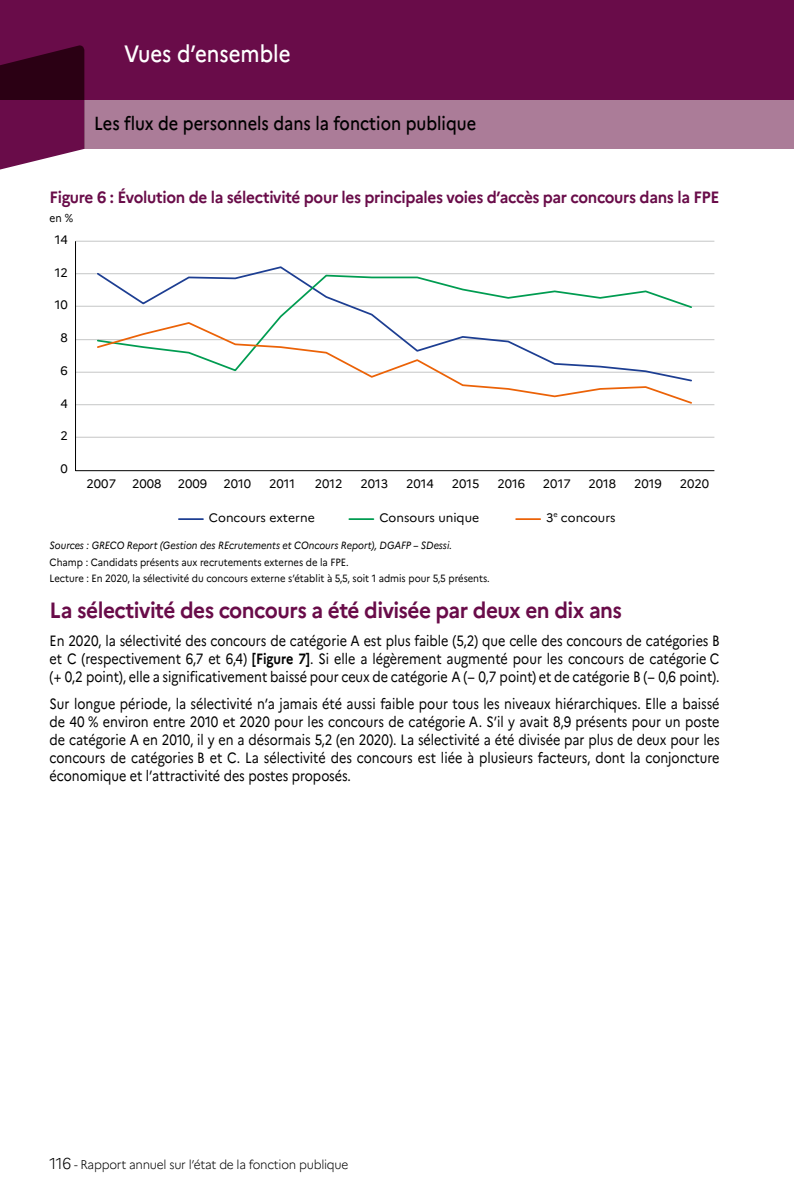
<style>
.page{position:relative;width:794px;height:1191px;background:#fff}
.page>*{position:absolute;margin:0;border:0;box-sizing:border-box;transform-origin:0 0}
.t1{font:500 23.62px "Marianne";color:#fff;scale:.87 1}
._04_Titre_2_Partie_2{font:700 22.05px "Marianne";letter-spacing:-.025em;color:#690c49;scale:.94 1}
.t2{font:500 18.9px "Marianne";color:#000;scale:.87 1}
._05_Titre{font:700 16.45px "Marianne";letter-spacing:-.02em;color:#690c49;scale:.94 1}
._04_TC{font:14.88px/17.8px "Marianne";color:#000;text-align:justify;scale:.85 1}
.t3{font:300 12.6px "Marianne";letter-spacing:-.02em;color:#000;scale:.94 1}
.t4{font:12.25px "Marianne";color:#000}
._05_Cell_FaG{font:11.38px "Marianne";color:#000;scale:.9 1}
._05_Note{font:10.5px "Marianne";color:#000;scale:.9 1}
._05_Source{font:italic 10.5px "Marianne";color:#000;scale:.9 1}
.s1{font-weight:700}
.s2{font-size:15.75px}
</style>
<div class="page">
<div style="left:84px;top:99px;width:710px;height:50px;background:#ab7c98"></div>
<div style="left:0;top:0;width:794px;height:99px;background:#690c49"></div>
<svg style="left:0;top:45px;width:84px;height:125px"></svg>
<svg style="left:75px;top:240px;width:640px;height:231px"></svg>
<svg style="left:95px;top:265px;width:598px;height:117px"></svg>
<svg style="left:96px;top:274px;width:597px;height:47px"></svg>
<svg style="left:96px;top:321px;width:597px;height:84px"></svg>
<hr style="left:179px;top:518px;width:24px;height:2px;background:#1d3e92">
<hr style="left:349px;top:518px;width:24px;height:2px;background:#009c51">
<hr style="left:516px;top:518px;width:24px;height:2px;background:#eb6207">
<h1 class="t1" style="left:124px;top:39px;width:193px">Vues d’ensemble</h1>
<p class="t2" style="left:94px;top:112px;width:440px">Les flux de personnels dans la fonction publique</p>
<p class="_05_Titre" style="left:50px;top:187px;width:714px">Figure 6 : Évolution de la sélectivité pour les principales voies d’accès par concours dans la FPE</p>
<p class="_05_Cell_FaG" style="left:50px;top:211px;width:28px">en %</p>
<p class="t4" style="left:55px;top:232px;width:15px">14</p>
<p class="t4" style="left:55px;top:265px;width:15px">12</p>
<p class="t4" style="left:55px;top:297px;width:15px">10</p>
<p class="t4" style="left:60px;top:330px;width:9px">8</p>
<p class="t4" style="left:60px;top:363px;width:9px">6</p>
<p class="t4" style="left:60px;top:396px;width:9px">4</p>
<p class="t4" style="left:60px;top:428px;width:9px">2</p>
<p class="t4" style="left:60px;top:461px;width:9px">0</p>
<p class="t4" style="left:87px;top:476px;width:31px">2007</p>
<p class="t4" style="left:132px;top:476px;width:31px">2008</p>
<p class="t4" style="left:178px;top:476px;width:31px">2009</p>
<p class="t4" style="left:223px;top:476px;width:29px">2010</p>
<p class="t4" style="left:269px;top:476px;width:28px">2011</p>
<p class="t4" style="left:315px;top:476px;width:29px">2012</p>
<p class="t4" style="left:360px;top:476px;width:29px">2013</p>
<p class="t4" style="left:406px;top:476px;width:29px">2014</p>
<p class="t4" style="left:452px;top:476px;width:29px">2015</p>
<p class="t4" style="left:497px;top:476px;width:29px">2016</p>
<p class="t4" style="left:543px;top:476px;width:29px">2017</p>
<p class="t4" style="left:588px;top:476px;width:29px">2018</p>
<p class="t4" style="left:634px;top:476px;width:29px">2019</p>
<p class="t4" style="left:680px;top:476px;width:31px">2020</p>
<p class="t4" style="left:209px;top:510px;width:107px">Concours externe</p>
<p class="t4" style="left:379px;top:510px;width:101px">Consours unique</p>
<p class="t4" style="left:546px;top:510px;width:71px">3<sup>e</sup> concours</p>
<p class="_05_Source" style="left:50px;top:539px;width:448px">Sources : GRECO Report (Gestion des REcrutements et COncours Report), DGAFP – SDessi.</p>
<p class="_05_Note" style="left:50px;top:555px;width:334px">Champ : Candidats présents aux recrutements externes de la FPE.</p>
<p class="_05_Note" style="left:50px;top:572px;width:490px">Lecture : En 2020, la sélectivité du concours externe s’établit à 5,5, soit 1 admis pour 5,5 présents.</p>
<h4 class="_04_Titre_2_Partie_2" style="left:50px;top:597px;width:610px">La sélectivité des concours a été divisée par deux en dix ans</h4>
<p class="_04_TC" style="left:50px;top:631px;width:789px">En 2020, la sélectivité des concours de catégorie A est plus faible (5,2) que celle des concours de catégories B et C (respectivement 6,7 et 6,4) <span class="s1">[Figure 7]</span>. Si elle a légèrement augmenté pour les concours de catégorie C (+ 0,2 point), elle a significativement baissé pour ceux de catégorie A (− 0,7 point) et de catégorie B (− 0,6 point).</p>
<p class="_04_TC" style="left:50px;top:695px;width:789px">Sur longue période, la sélectivité n’a jamais été aussi faible pour tous les niveaux hiérarchiques. Elle a baissé de 40 % environ entre 2010 et 2020 pour les concours de catégorie A. S’il y avait 8,9 présents pour un poste de catégorie A en 2010, il y en a désormais 5,2 (en 2020). La sélectivité a été divisée par plus de deux pour les concours de catégories B et C. La sélectivité des concours est liée à plusieurs facteurs, dont la conjoncture économique et l’attractivité des postes proposés.</p>
<p class="t3" style="left:50px;top:1157px;width:319px"><span class="s2">116</span> - Rapport annuel sur l’état de la fonction publique</p>
</div>
